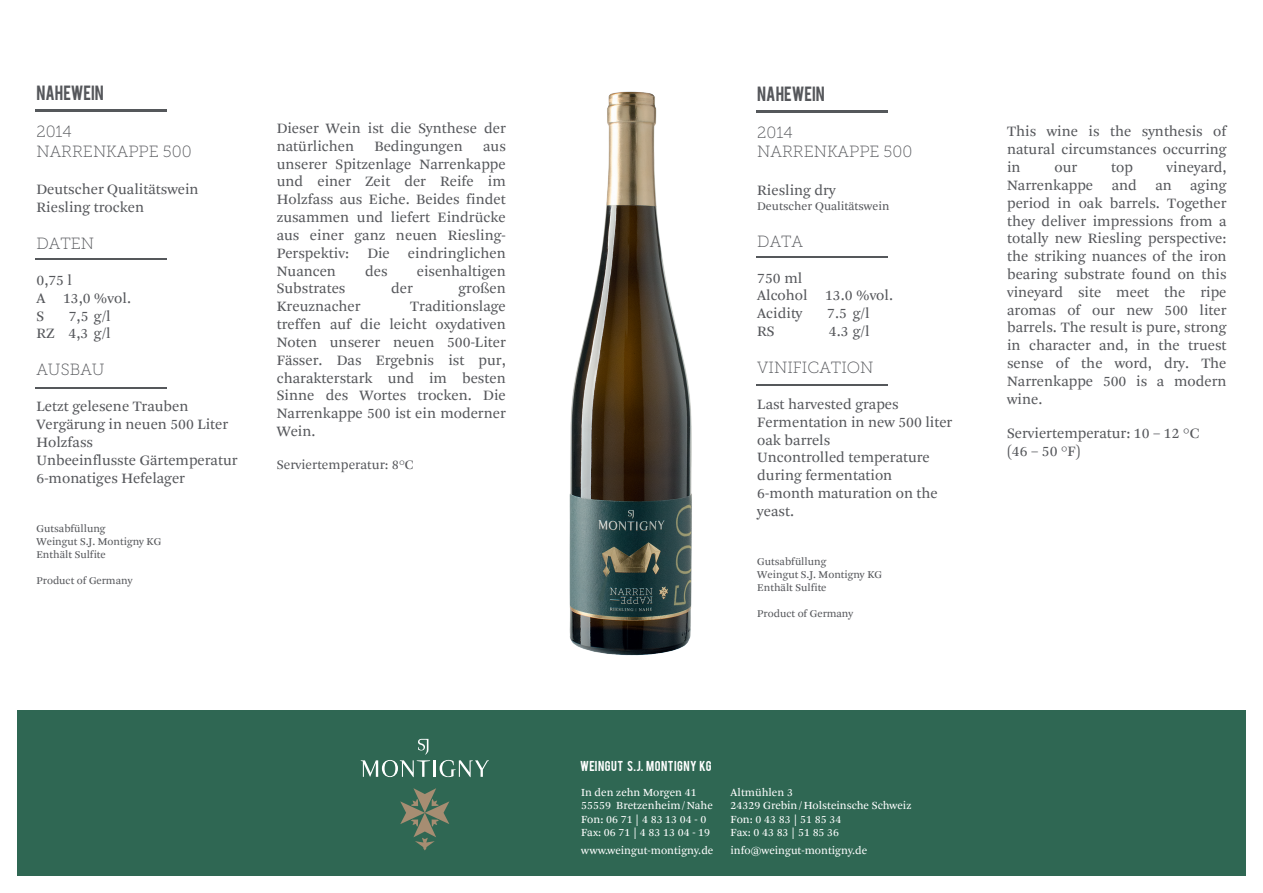
<style>
.page{position:relative;width:1263px;height:893px;background:#fff}
.page>*{position:absolute;margin:0;border:0;box-sizing:border-box;transform-origin:0 0}
.t1{font:16.2px/19.5px "Museo Slab 100";color:#55575b}
.t2{font:16.2px "Bebas";letter-spacing:-.005em;color:#55575b}
.t3{font:14.85px/17.9px "Arnhem Pro Bln";color:#55575b}
.t4{font:13.5px "Arnhem Pro Bln";color:#55575b}
.t5{font:12.15px "Arnhem Pro Bln";color:#55575b}
.t6{font:11.25px/13.5px "Arnhem Pro Blond";color:#fff}
.t7{font:11.25px "Bebas";letter-spacing:.04em;color:#fff}
.t8{font:10.8px/12.9px "Arnhem Pro Bln";color:#55575b}
</style>
<div class="page">
<div style="left:17px;top:710px;width:1229px;height:166px;background:#2f6753"></div>
<svg style="left:361px;top:739px;width:128px;height:38px"></svg>
<svg style="left:400px;top:788px;width:49px;height:62px"></svg>
<img style="left:569px;top:91px;width:123px;height:565px">
<hr style="left:35px;top:109px;width:132px;height:3px;background:#55585b">
<hr style="left:35px;top:259px;width:132px;height:1px;background:#55585b">
<hr style="left:35px;top:387px;width:132px;height:1px;background:#55585b">
<hr style="left:756px;top:110px;width:131px;height:3px;background:#55585b">
<hr style="left:756px;top:256px;width:131px;height:2px;background:#55585b">
<hr style="left:756px;top:385px;width:131px;height:1px;background:#55585b">
<p class="t2" style="left:36px;top:81px;width:69px">NAHEWEIN</p>
<p class="t1" style="left:36px;top:122px;width:157px">2014<br>NARRENKAPPE 500</p>
<p class="t3" style="left:36px;top:181px;width:164px">Deutscher Qualitätswein<br>Riesling trocken</p>
<p class="t1" style="left:36px;top:234px;width:59px">DATEN</p>
<p class="t3" style="left:36px;top:271px;width:96px">0,75 l<br>A 13,0 %vol.<br>S</p>
<p class="t3" style="left:36px;top:307px;width:76px;text-align:right">7,5 g/l<br>RZ 4,3 g/l</p>
<p class="t1" style="left:36px;top:360px;width:70px">AUSBAU</p>
<p class="t3" style="left:36px;top:398px;width:203px">Letzt gelesene Trauben<br>Vergärung in neuen 500 Liter<br>Holzfass<br>Unbeeinflusste Gärtemperatur<br>6-monatiges Hefelager</p>
<p class="t8" style="left:36px;top:522px;width:126px">Gutsabfüllung<br>Weingut S.J. Montigny KG<br>Enthält Sulfite</p>
<p class="t8" style="left:36px;top:574px;width:98px">Product of Germany</p>
<p class="t3" style="left:277px;top:119px;width:231px">Dieser Wein ist die Synthese der natürlichen</p>
<p class="t3" style="left:375px;top:137px;width:90px">Bedingungen</p>
<p class="t3" style="left:277px;top:137px;width:231px;text-align:justify;text-indent:206px">aus unserer Spitzenlage Narrenkappe und einer Zeit der Reife im Holzfass aus Eiche. Beides findet zusammen und liefert Eindrücke aus einer ganz neuen Riesling-Perspektiv: Die eindringlichen Nuancen</p>
<p class="t3" style="left:365px;top:262px;width:24px">des</p>
<p class="t3" style="left:417px;top:262px;width:91px">eisenhaltigen</p>
<p class="t3" style="left:277px;top:280px;width:70px">Substrates</p>
<p class="t3" style="left:391px;top:280px;width:23px">der</p>
<p class="t3" style="left:458px;top:280px;width:49px">großen</p>
<p class="t3" style="left:277px;top:298px;width:85px">Kreuznacher</p>
<p class="t3" style="left:277px;top:298px;width:231px;text-align:justify;text-indent:133px">Traditionslage treffen auf die leicht oxydativen Noten unserer neuen 500-Liter Fässer. Das Ergebnis ist pur, charakterstark und im besten Sinne des Wortes trocken. Die Narrenkappe 500 ist ein moderner Wein.</p>
<p class="t4" style="left:277px;top:456px;width:139px">Serviertemperatur: 8°C</p>
<p class="t2" style="left:757px;top:82px;width:69px">NAHEWEIN</p>
<p class="t1" style="left:757px;top:123px;width:157px">2014<br>NARRENKAPPE 500</p>
<p class="t3" style="left:757px;top:182px;width:80px">Riesling dry</p>
<p class="t5" style="left:757px;top:199px;width:134px">Deutscher Qualitätswein</p>
<p class="t1" style="left:757px;top:231px;width:47px">DATA</p>
<p class="t3" style="left:757px;top:269px;width:137px">750 ml<br>Alcohol 13.0 %vol.<br>Acidity</p>
<p class="t3" style="left:827px;top:305px;width:44px">7.5 g/l</p>
<p class="t3" style="left:757px;top:322px;width:19px">RS</p>
<p class="t3" style="left:829px;top:322px;width:42px">4.3 g/l</p>
<p class="t1" style="left:757px;top:358px;width:118px">VINIFICATION</p>
<p class="t3" style="left:757px;top:395px;width:197px">Last harvested grapes<br>Fermentation in new 500 liter oak barrels<br>Uncontrolled temperature during fermentation<br>6-month maturation on the yeast.</p>
<p class="t8" style="left:757px;top:556px;width:126px">Gutsabfüllung<br>Weingut S.J. Montigny KG<br>Enthält Sulfite</p>
<p class="t8" style="left:757px;top:607px;width:98px">Product of Germany</p>
<p class="t3" style="left:1007px;top:123px;width:221px;text-align:justify">This wine is the synthesis of natural circumstances occurring in</p>
<p class="t3" style="left:1007px;top:159px;width:221px;text-align:justify;text-indent:159px">vineyard, Narrenkappe and an aging period in oak barrels. Together they deliver impressions from a totally new Riesling perspective: the striking nuances of the iron bearing substrate found on this vineyard site meet the ripe aromas of our new 500 liter barrels. The result is pure, strong in character and, in the truest sense of the word, dry. The Narrenkappe 500 is a modern wine.</p>
<p class="t3" style="left:1007px;top:424px;width:194px">Serviertemperatur: 10 – 12 °C (46 – 50 °F)</p>
<p class="t3" style="left:1054px;top:159px;width:24px">our</p>
<p class="t3" style="left:1111px;top:159px;width:23px">top</p>
<p class="t7" style="left:580px;top:757px;width:133px">WEINGUT S.J. MONTIGNY KG</p>
<p class="t6" style="left:581px;top:785px;width:133px">In den zehn Morgen 41<br>55559 Bretzenheim/Nahe<br>Fon: 06 71 | 4 83 13 04 - 0<br>Fax: 06 71 | 4 83 13 04 - 19</p>
<p class="t6" style="left:581px;top:844px;width:134px">www.weingut-montigny.de</p>
<p class="t6" style="left:731px;top:785px;width:182px">Altmühlen 3<br>24329 Grebin/Holsteinsche Schweiz<br>Fon: 0 43 83 | 51 85 34<br>Fax: 0 43 83 | 51 85 36</p>
<p class="t6" style="left:731px;top:844px;width:138px">info@weingut-montigny.de</p>
</div>
